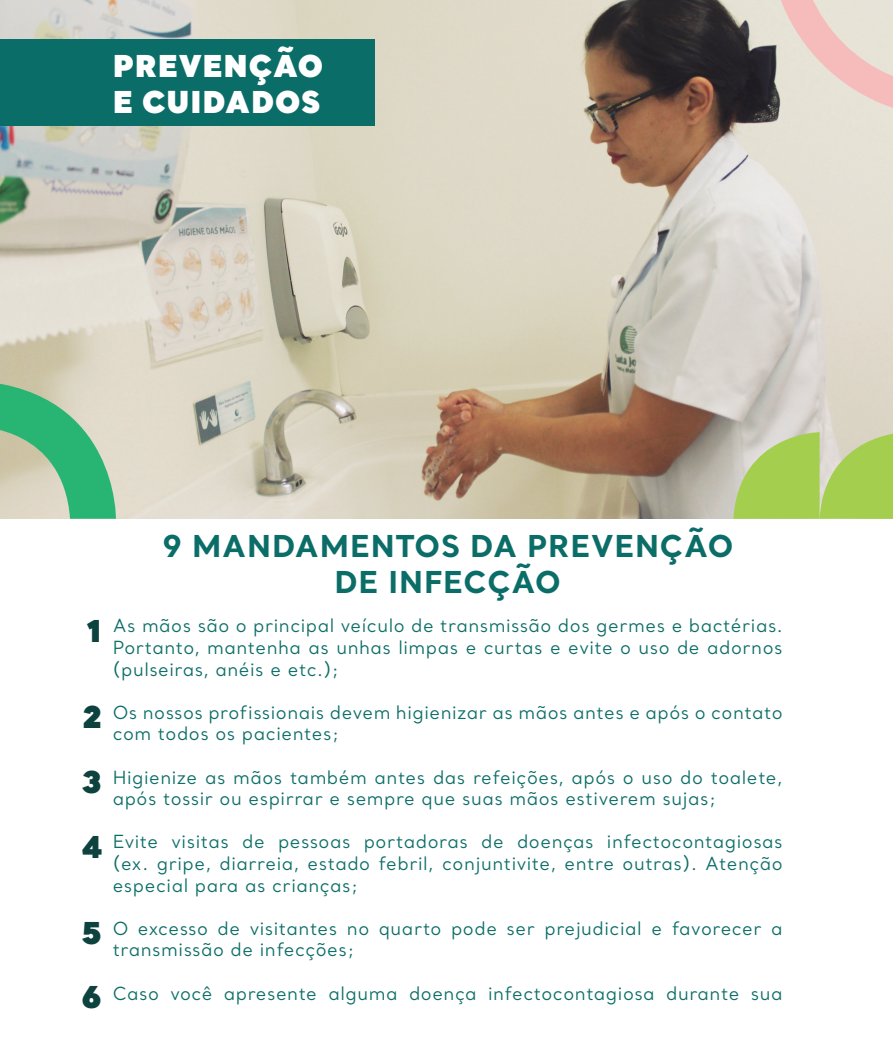
<style>
.page{position:relative;width:893px;height:1063px;background:#fff}
.page>*{position:absolute;margin:0;border:0;box-sizing:border-box;transform-origin:0 0}
.t1{font:700 30px/36px "Santral";letter-spacing:.03em;color:#0b6d67;text-align:center}
.t2{font:900 30px/36px "Santral";letter-spacing:.03em;color:#fff}
.t3{font:900 30px "Santral";color:#0d423e}
.t4{font:18px/21.6px "Santral";letter-spacing:.03em;color:#0b6d67}
</style>
<div class="page">
<img style="left:0;top:0;width:893px;height:519px">
<div style="left:0;top:39px;width:375px;height:87px;background:#0b6d67"></div>
<svg style="left:769px;top:0;width:124px;height:117px;background:#e3d0c8"></svg>
<svg style="left:0;top:381px;width:117px;height:138px;background:#8ac59c"></svg>
<svg style="left:733px;top:432px;width:160px;height:87px;background:#afcf6c"></svg>
<h1 class="t2" style="left:113px;top:46px;width:212px">PREVENÇÃO<br>E CUIDADOS</h1>
<h1 class="t3" style="left:87px;top:609px;width:17px">1</h1>
<h1 class="t3" style="left:82px;top:694px;width:21px">2</h1>
<h1 class="t3" style="left:82px;top:760px;width:22px">3</h1>
<h1 class="t3" style="left:82px;top:825px;width:21px">4</h1>
<h1 class="t3" style="left:81px;top:911px;width:22px">5</h1>
<h1 class="t3" style="left:81px;top:975px;width:22px">6</h1>
<h1 class="t1" style="left:162px;top:527px;width:573px">9 MANDAMENTOS DA PREVENÇÃO<br>DE INFECÇÃO</h1>
<p class="t4" style="left:113px;top:615px;width:671px;text-align:justify">As mãos são o principal veículo de transmissão dos germes e bactérias.<br>Portanto, mantenha as unhas limpas e curtas e evite o uso de adornos (pulseiras, anéis e etc.);</p>
<p class="t4" style="left:113px;top:701px;width:671px">Os nossos profissionais devem higienizar as mãos antes e após o contato com todos os pacientes;</p>
<p class="t4" style="left:113px;top:766px;width:671px">Higienize as mãos também antes das refeições, após o uso do toalete, após tossir ou espirrar e sempre que suas mãos estiverem sujas;</p>
<p class="t4" style="left:113px;top:831px;width:671px;text-align:justify">Evite visitas de pessoas portadoras de doenças infectocontagiosas (ex. gripe, diarreia, estado febril, conjuntivite, entre outras). Atenção especial para as crianças;</p>
<p class="t4" style="left:113px;top:917px;width:671px">O excesso de visitantes no quarto pode ser prejudicial e favorecer a transmissão de infecções;</p>
<p class="t4" style="left:113px;top:982px;width:671px">Caso você apresente alguma doença infectocontagiosa durante sua</p>
</div>
